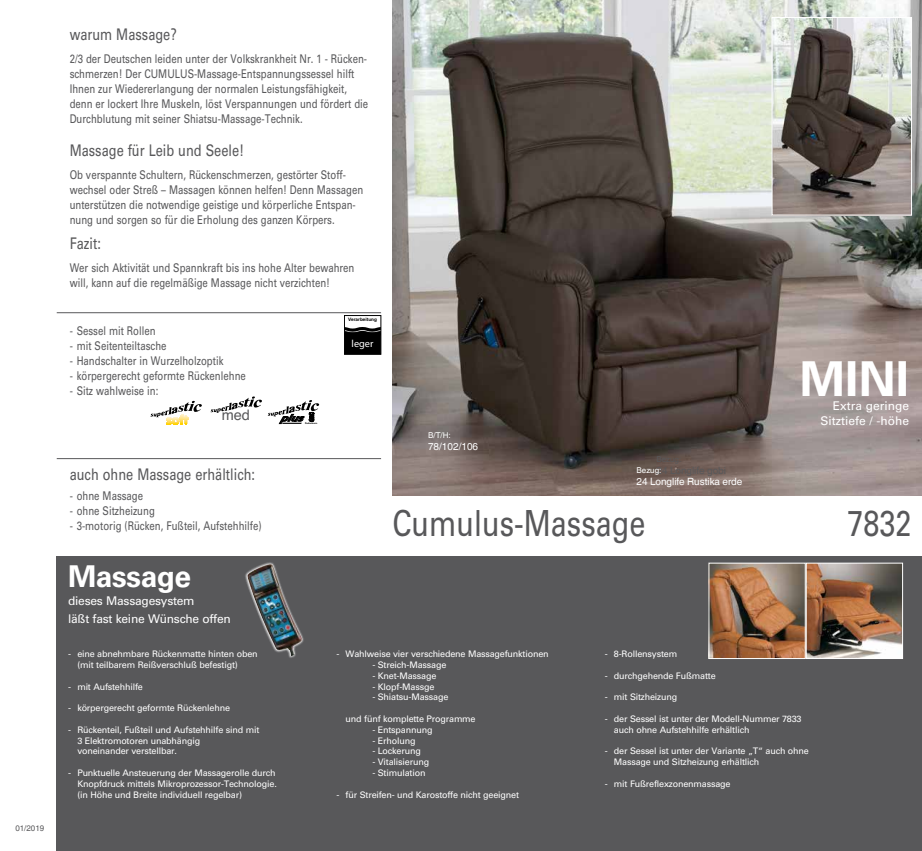
<style>
.page{position:relative;width:922px;height:851px;background:#fff}
.page>*{position:absolute;margin:0;border:0;box-sizing:border-box;transform-origin:0 0}
.t1{font:700 48px "Univers";color:#fff}
.t2{font:36px "Univers";color:#58585a;scale:.8 1}
.t3{font:700 30px "Univers";letter-spacing:-.02em;color:#fff}
.t4{font:16px "Univers";color:#58585a;scale:.8 1}
.t5{font:14.5px "Helvetica";color:#58585a}
.t6{font:12px/15px "Univers";color:#58585a;scale:.8 1}
.t7{font:12px/18px "Univers";letter-spacing:-.02em;color:#fff}
.t8{font:12px/14.4px "Univers";color:#fff;text-align:right}
.t9{font:10.3px "Myriad Pro";color:#fff}
.t10{font:italic 700 10.1px "Gill Sans";color:#000;scale:1.2 1}
.t11{font:10px "Helvetica World";color:#fff}
.t12{font:9px/10.8px "Univers";letter-spacing:-.02em;color:#fff}
.t13{font:8px "Helvetica World";color:#fff}
.t14{font:8px "Helvetica World";color:#58585a}
.t15{font:700 4.7px "Arial";color:#000}
.t16{font:700 2.6px "Gill Sans";color:#000}
</style>
<div class="page">
<hr style="left:57px;top:312px;width:324px;height:1px;background:#58585a">
<hr style="left:57px;top:458px;width:324px;height:1px;background:#58585a">
<div style="left:57px;top:556px;width:864px;height:294px;background:#58585a"></div>
<img style="left:392px;top:0;width:529px;height:496px">
<svg style="left:150px;top:401px;width:52px;height:16px"></svg>
<svg style="left:211px;top:396px;width:51px;height:17px"></svg>
<svg style="left:268px;top:400px;width:51px;height:25px"></svg>
<svg style="left:245px;top:562px;width:59px;height:96px"></svg>
<img style="left:246px;top:564px;width:56px;height:92px">
<img style="left:710px;top:564px;width:190px;height:93px">
<div style="left:708px;top:562px;width:97px;height:97px;border:1px solid #fff"></div>
<div style="left:805px;top:562px;width:97px;height:97px;border:1px solid #fff"></div>
<img style="left:773px;top:19px;width:136px;height:194px">
<div style="left:771px;top:17px;width:140px;height:198px;border:1px solid #fff"></div>
<svg style="left:346px;top:327px;width:33px;height:25px"></svg>
<div style="left:344px;top:315px;width:37px;height:39px;border:1px solid #000"></div>
<p class="t14" style="left:15px;top:823px;width:30px">01/2019</p>
<h3 class="t4" style="left:70px;top:25px;width:135px">warum Massage?</h3>
<p class="t6" style="left:70px;top:51px;width:374px">2/3 der Deutschen leiden unter der Volkskrankheit Nr. 1 - Rücken&shy;schmerzen! Der CUMULUS-Massage-Entspannungssessel hilft Ihnen zur Wiedererlangung der normalen Leistungsfähigkeit, denn er lockert Ihre Muskeln, löst Verspannungen und fördert die Durchblutung mit seiner Shiatsu-Massage-Technik.</p>
<h3 class="t4" style="left:70px;top:141px;width:219px">Massage für Leib und Seele!</h3>
<p class="t6" style="left:70px;top:167px;width:368px">Ob verspannte Schultern, Rückenschmerzen, gestörter Stoff&shy;wechsel oder Streß – Massagen können helfen! Denn Massagen unterstützen die notwendige geistige und körperliche Entspan&shy;nung und sorgen so für die Erholung des ganzen Körpers.</p>
<h3 class="t6" style="left:70px;top:260px;width:357px">Wer sich Aktivität und Spannkraft bis ins hohe Alter bewahren will, kann auf die regelmäßige Massage nicht verzichten!</h3>
<h3 class="t4" style="left:70px;top:234px;width:41px">Fazit:</h3>
<h3 class="t6" style="left:70px;top:323px;width:109px">- Sessel mit Rollen</h3>
<h3 class="t6" style="left:70px;top:338px;width:123px">- mit Seitenteiltasche</h3>
<h3 class="t6" style="left:70px;top:353px;width:194px">- Handschalter in Wurzelholzoptik</h3>
<h3 class="t6" style="left:70px;top:368px;width:222px">- körpergerecht geformte Rückenlehne</h3>
<h3 class="t6" style="left:70px;top:383px;width:112px">- Sitz wahlweise in:</h3>
<h3 class="t5" style="left:222px;top:404px;width:30px">med</h3>
<p class="t10" style="left:280px;top:412px;width:26px">plus</p>
<p class="t16" style="left:305px;top:421px;width:14px">Federkern</p>
<h3 class="t4" style="left:70px;top:465px;width:233px">auch ohne Massage erhältlich:</h3>
<h3 class="t6" style="left:70px;top:488px;width:93px">- ohne Massage</h3>
<h3 class="t6" style="left:70px;top:503px;width:108px">- ohne Sitzheizung</h3>
<h3 class="t6" style="left:70px;top:518px;width:241px">- 3-motorig (Rücken, Fußteil, Aufstehhilfe)</h3>
<h3 class="t3" style="left:68px;top:559px;width:125px">Massage</h3>
<h3 class="t7" style="left:68px;top:592px;width:164px">dieses Massagesystem<br>läßt fast keine Wünsche offen</h3>
<p class="t12" style="left:77px;top:648px;width:182px;text-indent:-9px">- eine abnehmbare Rückenmatte hinten oben (mit teilbarem Reißverschluß befestigt)</p>
<p class="t12" style="left:68px;top:681px;width:76px">- mit Aufstehhilfe</p>
<p class="t12" style="left:68px;top:702px;width:163px">- körpergerecht geformte Rückenlehne</p>
<p class="t12" style="left:77px;top:724px;width:183px;text-indent:-9px">- Rückenteil, Fußteil und Aufstehhilfe sind mit<br>3 Elektromotoren unabhängig<br>voneinander verstellbar.</p>
<p class="t12" style="left:77px;top:767px;width:201px;text-indent:-9px">- Punktuelle Ansteuerung der Massagerolle durch<br>Knopfdruck mittels Mikroprozessor-Technologie. (in Höhe und Breite individuell regelbar)</p>
<p class="t15" style="left:348px;top:317px;width:30px">Verarbeitung</p>
<p class="t9" style="left:351px;top:337px;width:23px">leger</p>
<p class="t13" style="left:428px;top:430px;width:24px">B/T/H:</p>
<p class="t11" style="left:428px;top:440px;width:52px">78/102/106</p>
<p class="t13" style="left:636px;top:465px;width:26px">Bezug:</p>
<p class="t11" style="left:636px;top:475px;width:107px">24 Longlife Rustika erde</p>
<h1 class="t1" style="left:799px;top:351px;width:111px">MINI</h1>
<h3 class="t8" style="left:820px;top:399px;width:90px">Extra geringe<br>Sitztiefe / -höhe</h3>
<h2 class="t2" style="left:392px;top:502px;width:318px">Cumulus-Massage</h2>
<h2 class="t2" style="left:847px;top:502px;width:82px">7832</h2>
<p class="t12" style="left:336px;top:648px;width:214px">- Wahlweise vier verschiedene Massagefunktionen</p>
<p class="t12" style="left:372px;top:659px;width:75px">- Streich-Massage</p>
<p class="t12" style="left:372px;top:670px;width:65px">- Knet-Massage</p>
<p class="t12" style="left:372px;top:681px;width:63px">- Klopf-Massge</p>
<p class="t12" style="left:372px;top:691px;width:77px">- Shiatsu-Massage</p>
<p class="t12" style="left:345px;top:713px;width:131px">und fünf komplette Programme</p>
<p class="t12" style="left:372px;top:724px;width:62px">- Entspannung</p>
<p class="t12" style="left:372px;top:735px;width:45px">- Erholung</p>
<p class="t12" style="left:372px;top:745px;width:50px">- Lockerung</p>
<p class="t12" style="left:372px;top:756px;width:58px">- Vitalisierung</p>
<p class="t12" style="left:372px;top:767px;width:55px">- Stimulation</p>
<p class="t12" style="left:336px;top:789px;width:184px">- für Streifen- und Karostoffe nicht geeignet</p>
<p class="t12" style="left:604px;top:648px;width:74px">- 8-Rollensystem</p>
<p class="t12" style="left:604px;top:670px;width:112px">- durchgehende Fußmatte</p>
<p class="t12" style="left:604px;top:691px;width:74px">- mit Sitzheizung</p>
<p class="t12" style="left:613px;top:713px;width:189px;text-indent:-9px">- der Sessel ist unter der Modell-Nummer 7833 auch ohne Aufstehhilfe erhältlich</p>
<p class="t12" style="left:613px;top:745px;width:196px;text-indent:-9px">- der Sessel ist unter der Variante „T“ auch ohne<br>Massage und Sitzheizung erhältlich</p>
<p class="t12" style="left:604px;top:778px;width:127px">- mit Fußreflexzonenmassage</p>
</div>
